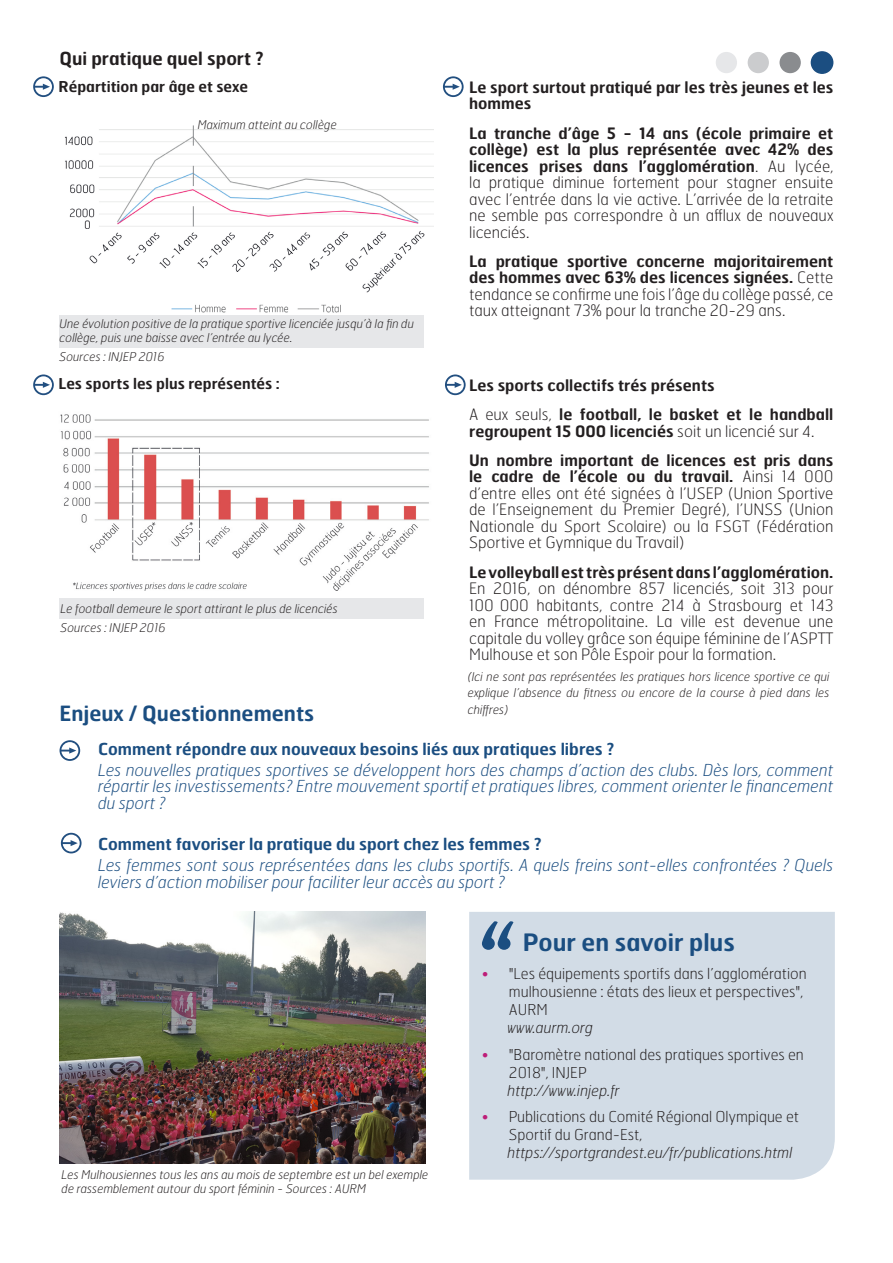
<style>
.page{position:relative;width:893px;height:1263px;background:#fff}
.page>*{position:absolute;margin:0;border:0;box-sizing:border-box;transform-origin:0 0}
.t1{font:600 24px "Hermes FB";color:#1b4e81}
.t2{font:600 21px "Hermes FB";color:#1b4e81}
._08__Texte_édito{font:600 18px "Hermes FB";color:#231f20}
.t3{font:italic 100 16.5px/16.5px "Hermes FB";color:#1b4e81;text-align:justify}
.t4{font:600 16.5px "Hermes FB";color:#1b4e81}
._08__Texte_édito-2{font:100 15.75px/16.5px "Hermes FB";color:#231f20;text-align:justify}
._08__Texte_édito-3{font:600 15.75px/16.5px "Hermes FB";color:#231f20}
.t5{font:100 15px/18px "Hermes FB";color:#231f20}
._05__Texte_général{font:italic 100 15px "Hermes FB";color:#231f20}
._08__Texte_édito-4{font:600 15px "Hermes FB";color:#231f20}
._08__Texte_édito-5{font:italic 100 12px/14.4px "Hermes FB";color:#231f20}
.s1{font-weight:600}
.s2{font-weight:100}
.s3{color:#be1e79}
</style>
<div class="page">
<img style="left:59px;top:125px;width:375px;height:194px">
<div style="left:60px;top:315px;width:364px;height:32px;background:#e6e7e9"></div>
<div style="left:60px;top:598px;width:364px;height:20px;background:#e6e7e9"></div>
<div style="left:469px;top:912px;width:366px;height:268px;background:#d2dce6"></div>
<svg style="left:482px;top:921px;width:32px;height:29px"></svg>
<div style="left:716px;top:52px;width:21px;height:21px;background:#e6e7e9;border-radius:50%"></div>
<div style="left:748px;top:52px;width:21px;height:21px;background:#cbccce;border-radius:50%"></div>
<div style="left:779px;top:52px;width:22px;height:21px;background:#8a8c8f;border-radius:50%"></div>
<div style="left:811px;top:52px;width:22px;height:21px;background:#1b4e81;border-radius:50%"></div>
<div style="left:811px;top:51px;width:22px;height:23px;border:2px solid #1b4e81;border-radius:50%"></div>
<svg style="left:60px;top:740px;width:20px;height:21px"></svg>
<svg style="left:61px;top:833px;width:21px;height:20px"></svg>
<img style="left:60px;top:912px;width:365px;height:252px">
<svg style="left:445px;top:374px;width:21px;height:21px"></svg>
<svg style="left:443px;top:76px;width:21px;height:21px"></svg>
<svg style="left:33px;top:76px;width:21px;height:21px"></svg>
<svg style="left:33px;top:374px;width:21px;height:21px"></svg>
<img style="left:60px;top:414px;width:369px;height:177px">
<svg style="left:193px;top:125px;width:1px;height:101px"></svg>
<p class="_08__Texte_édito" style="left:60px;top:46px;width:205px">Qui pratique quel sport ?</p>
<p class="_08__Texte_édito-4" style="left:58px;top:77px;width:191px">Répartition par âge et sexe</p>
<p class="_08__Texte_édito-5" style="left:198px;top:117px;width:141px">Maximum atteint au collège</p>
<p class="_08__Texte_édito-5" style="left:60px;top:316px;width:356px">Une évolution positive de la pratique sportive licenciée jusqu’à la fin du collège, puis une baisse avec l’entrée au lycée.</p>
<p class="_08__Texte_édito-5" style="left:60px;top:349px;width:107px">Sources : INJEP 2016</p>
<p class="_08__Texte_édito-4" style="left:58px;top:374px;width:223px">Les sports les plus représentés :</p>
<p class="_08__Texte_édito-5" style="left:61px;top:601px;width:279px">Le football demeure le sport attirant le plus de licenciés</p>
<p class="_08__Texte_édito-5" style="left:61px;top:620px;width:107px">Sources : INJEP 2016</p>
<p class="t2" style="left:60px;top:700px;width:256px">Enjeux / Questionnements</p>
<p class="_08__Texte_édito-3" style="left:469px;top:78px;width:366px">Le sport surtout pratiqué par les très jeunes et les hommes</p>
<p class="_08__Texte_édito-2" style="left:469px;top:124px;width:366px"><span class="s1">La tranche d’âge 5 - 14 ans (école primaire et collège) est la plus représentée avec 42% des licences prises dans l’agglomération</span>. Au lycée, la pratique diminue fortement pour stagner ensuite avec l’entrée dans la vie active. L’arrivée de la retraite ne semble pas correspondre à un afflux de nouveaux licenciés.</p>
<p class="_08__Texte_édito-2" style="left:469px;top:252px;width:366px"><span class="s1">La pratique sportive concerne majoritairement des hommes avec 63% des licences signées.</span> Cette tendance se confirme une fois l’âge du collège passé, ce taux atteignant 73% pour la tranche 20-29 ans.</p>
<p class="_08__Texte_édito-3" style="left:469px;top:376px;width:247px">Les sports collectifs trés présents</p>
<p class="_08__Texte_édito-3" style="left:469px;top:406px;width:366px"><span class="s2">A eux seuls,</span> le football, le basket et le handball regroupent 15 000 licenciés <span class="s2">soit un licencié sur 4.</span></p>
<p class="_08__Texte_édito-2" style="left:469px;top:452px;width:366px"><span class="s1">Un nombre important de licences est pris dans le cadre de l’école ou du travail.</span> Ainsi 14 000 d’entre elles ont été signées à l’USEP (Union Sportive de l’Enseignement du Premier Degré), l’UNSS (Union Nationale du Sport Scolaire) ou la FSGT (Fédération Sportive et Gymnique du Travail)</p>
<p class="_08__Texte_édito-2" style="left:469px;top:563px;width:366px"><span class="s1">Le volleyball est très présent dans l’agglomération.<br></span>En 2016, on dénombre 857 licenciés, soit 313 pour 100 000 habitants, contre 214 à Strasbourg et 143 en France métropolitaine. La ville est devenue une capitale du volley grâce son équipe féminine de l’ASPTT Mulhouse et son Pôle Espoir pour la formation.</p>
<p class="_08__Texte_édito-5" style="left:468px;top:668px;width:363px;line-height:16.5px;text-align:justify">(Ici ne sont pas représentées les pratiques hors licence sportive ce qui explique l’absence du fitness ou encore de la course à pied dans les chiffres)</p>
<p class="t4" style="left:98px;top:738px;width:518px">Comment répondre aux nouveaux besoins liés aux pratiques libres ?</p>
<p class="t3" style="left:98px;top:761px;width:737px">Les nouvelles pratiques sportives se développent hors des champs d’action des clubs. Dès lors, comment répartir les investissements? Entre mouvement sportif et pratiques libres, comment orienter le financement du sport ?</p>
<p class="t4" style="left:98px;top:834px;width:445px">Comment favoriser la pratique du sport chez les femmes ?</p>
<p class="t3" style="left:98px;top:856px;width:737px">Les femmes sont sous représentées dans les clubs sportifs. A quels freins sont-elles confrontées ? Quels leviers d’action mobiliser pour faciliter leur accès au sport ?</p>
<p class="t1" style="left:523px;top:926px;width:213px">Pour en savoir plus</p>
<p class="_08__Texte_édito-5" style="left:62px;top:1167px;width:368px">Les Mulhousiennes tous les ans au mois de septembre est un bel exemple de rassemblement autour du sport féminin - Sources : AURM</p>
<p class="t5" style="left:509px;top:964px;width:299px;text-indent:-27px"><span class="s3">•</span> "Les équipements sportifs dans l’agglomération mulhousienne : états des lieux et perspectives",<br>AURM</p>
<p class="_05__Texte_général" style="left:507px;top:1018px;width:87px">www.aurm.org</p>
<p class="t5" style="left:509px;top:1045px;width:296px;text-indent:-27px"><span class="s3">•</span> "Baromètre national des pratiques sportives en<br>2018", INJEP</p>
<p class="_05__Texte_général" style="left:507px;top:1081px;width:114px">http://www.injep.fr</p>
<p class="t5" style="left:509px;top:1107px;width:291px;text-indent:-27px"><span class="s3">•</span> Publications du Comité Régional Olympique et<br>Sportif du Grand-Est,</p>
<p class="_05__Texte_général" style="left:507px;top:1143px;width:287px">https://sportgrandest.eu/fr/publications.html</p>
</div>
